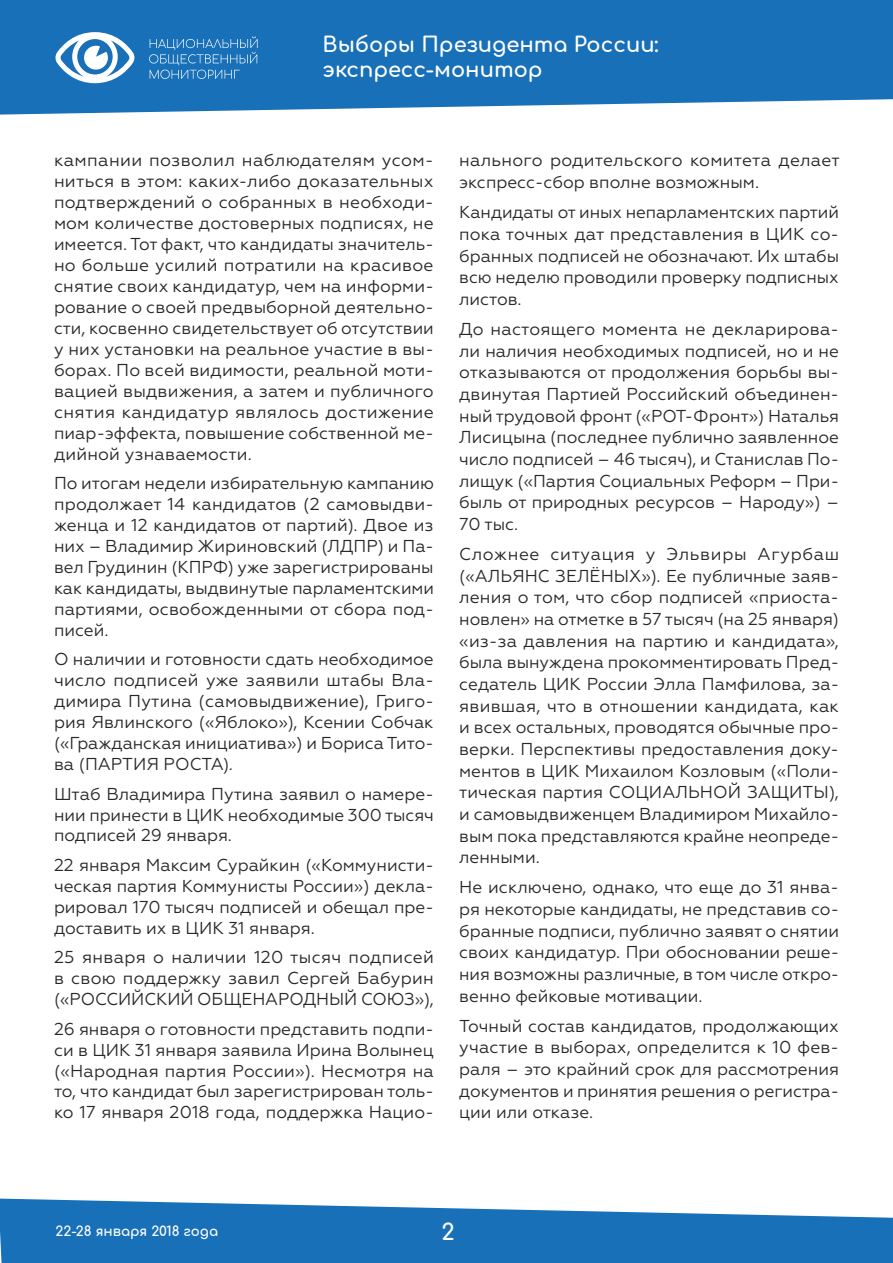
<style>
.page{position:relative;width:893px;height:1263px;background:#fff}
.page>*{position:absolute;margin:0;border:0;box-sizing:border-box;transform-origin:0 0}
.t1{font:700 22.5px "Comfortaa";color:#fff}
.t2{font:700 21px/25.2px "Comfortaa";color:#fff}
.t3{font:17.25px/21px "Geometria";color:#292829;text-align:justify}
.t4{font:700 13.5px "Comfortaa";color:#fff}
</style>
<div class="page">
<svg style="left:0;top:0;width:893px;height:115px;background:#297bbd"></svg>
<svg style="left:0;top:1198px;width:893px;height:65px;background:#3c86c3"></svg>
<svg style="left:149px;top:36px;width:109px;height:43px;background:#3481c0"></svg>
<svg style="left:55px;top:32px;width:80px;height:51px"></svg>
<p class="t2" style="left:323px;top:30px;width:338px">Выборы Президента России: экспресс-монитор</p>
<p class="t3" style="left:54px;top:150px;width:381px">кампании позволил наблюдателям усом&shy;ниться в этом: каких-либо доказательных подтверждений о собранных в необходи&shy;мом количестве достоверных подписях, не имеется. Тот факт, что кандидаты значитель&shy;но больше усилий потратили на красивое снятие своих кандидатур, чем на информи&shy;рование о своей предвыборной деятельно&shy;сти, косвенно свидетельствует об отсутствии у них установки на реальное участие в вы&shy;борах. По всей видимости, реальной моти&shy;вацией выдвижения, а затем и публичного снятия кандидатур являлось достижение пиар-эффекта, повышение собственной ме&shy;дийной узнаваемости.</p>
<p class="t3" style="left:54px;top:473px;width:381px">По итогам недели избирательную кампанию продолжает 14 кандидатов (2 самовыдви&shy;женца и 12 кандидатов от партий). Двое из них – Владимир Жириновский (ЛДПР) и Па&shy;вел Грудинин (КПРФ) уже зарегистрированы как кандидаты, выдвинутые парламентскими партиями, освобожденными от сбора под&shy;писей.</p>
<p class="t3" style="left:54px;top:649px;width:381px">О наличии и готовности сдать необходимое число подписей уже заявили штабы Вла&shy;димира Путина (самовыдвижение), Григо&shy;рия Явлинского («Яблоко»), Ксении Собчак («Гражданская инициатива») и Бориса Тито&shy;ва (ПАРТИЯ РОСТА).</p>
<p class="t3" style="left:54px;top:783px;width:381px">Штаб Владимира Путина заявил о намере&shy;нии принести в ЦИК необходимые 300 тысяч подписей 29 января.</p>
<p class="t3" style="left:54px;top:854px;width:381px">22 января Максим Сурайкин («Коммунисти&shy;ческая партия Коммунисты России») декла&shy;рировал 170 тысяч подписей и обещал пре&shy;доставить их в ЦИК 31 января.</p>
<p class="t3" style="left:54px;top:947px;width:381px">25 января о наличии 120 тысяч подписей в свою поддержку завил Сергей Бабурин («РОССИЙСКИЙ ОБЩЕНАРОДНЫЙ СОЮЗ»),</p>
<p class="t3" style="left:54px;top:1018px;width:381px">26 января о готовности представить подпи&shy;си в ЦИК 31 января заявила Ирина Волынец («Народная партия России»). Несмотря на то, что кандидат был зарегистрирован толь&shy;ко 17 января 2018 года, поддержка Нацио-</p>
<p class="t3" style="left:459px;top:150px;width:382px;line-height:21.6px">нального родительского комитета делает экспресс-сбор вполне возможным.</p>
<p class="t3" style="left:459px;top:201px;width:381px;line-height:21.6px">Кандидаты от иных непарламентских партий пока точных дат представления в ЦИК со&shy;бранных подписей не обозначают. Их штабы всю неделю проводили проверку подписных листов.</p>
<p class="t3" style="left:459px;top:318px;width:381px;line-height:21.6px">До настоящего момента не декларирова&shy;ли наличия необходимых подписей, но и не отказываются от продолжения борьбы вы&shy;двинутая Партией Российский объединен&shy;ный трудовой фронт («РОТ-Фронт») Наталья Лисицына (последнее публично заявленное число подписей – 46 тысяч), и Станислав По&shy;лищук («Партия Социальных Реформ – При&shy;быль от природных ресурсов – Народу») – 70 тыс.</p>
<p class="t3" style="left:459px;top:543px;width:381px;line-height:21.6px">Сложнее ситуация у Эльвиры Агурбаш («АЛЬЯНС ЗЕЛЁНЫХ»). Ее публичные заяв&shy;ления о том, что сбор подписей «приоста&shy;новлен» на отметке в 57 тысяч (на 25 января) «из-за давления на партию и кандидата», была вынуждена прокомментировать Пред&shy;седатель ЦИК России Элла Памфилова, за&shy;явившая, что в отношении кандидата, как и всех остальных, проводятся обычные про&shy;верки. Перспективы предоставления доку&shy;ментов в ЦИК Михаилом Козловым («Поли&shy;тическая партия СОЦИАЛЬНОЙ ЗАЩИТЫ), и самовыдвиженцем Владимиром Михайло&shy;вым пока представляются крайне неопреде&shy;ленными.</p>
<p class="t3" style="left:459px;top:876px;width:381px;line-height:21.6px">Не исключено, однако, что еще до 31 янва&shy;ря некоторые кандидаты, не представив со&shy;бранные подписи, публично заявят о снятии своих кандидатур. При обосновании реше&shy;ния возможны различные, в том числе откро&shy;венно фейковые мотивации.</p>
<p class="t3" style="left:459px;top:1015px;width:381px;line-height:21.6px">Точный состав кандидатов, продолжающих участие в выборах, определится к 10 фев&shy;раля – это крайний срок для рассмотрения документов и принятия решения о регистра&shy;ции или отказе.</p>
<p class="t4" style="left:55px;top:1219px;width:164px">22-28 января 2018 года</p>
<h1 class="t1" style="left:441px;top:1211px;width:15px">2</h1>
</div>
